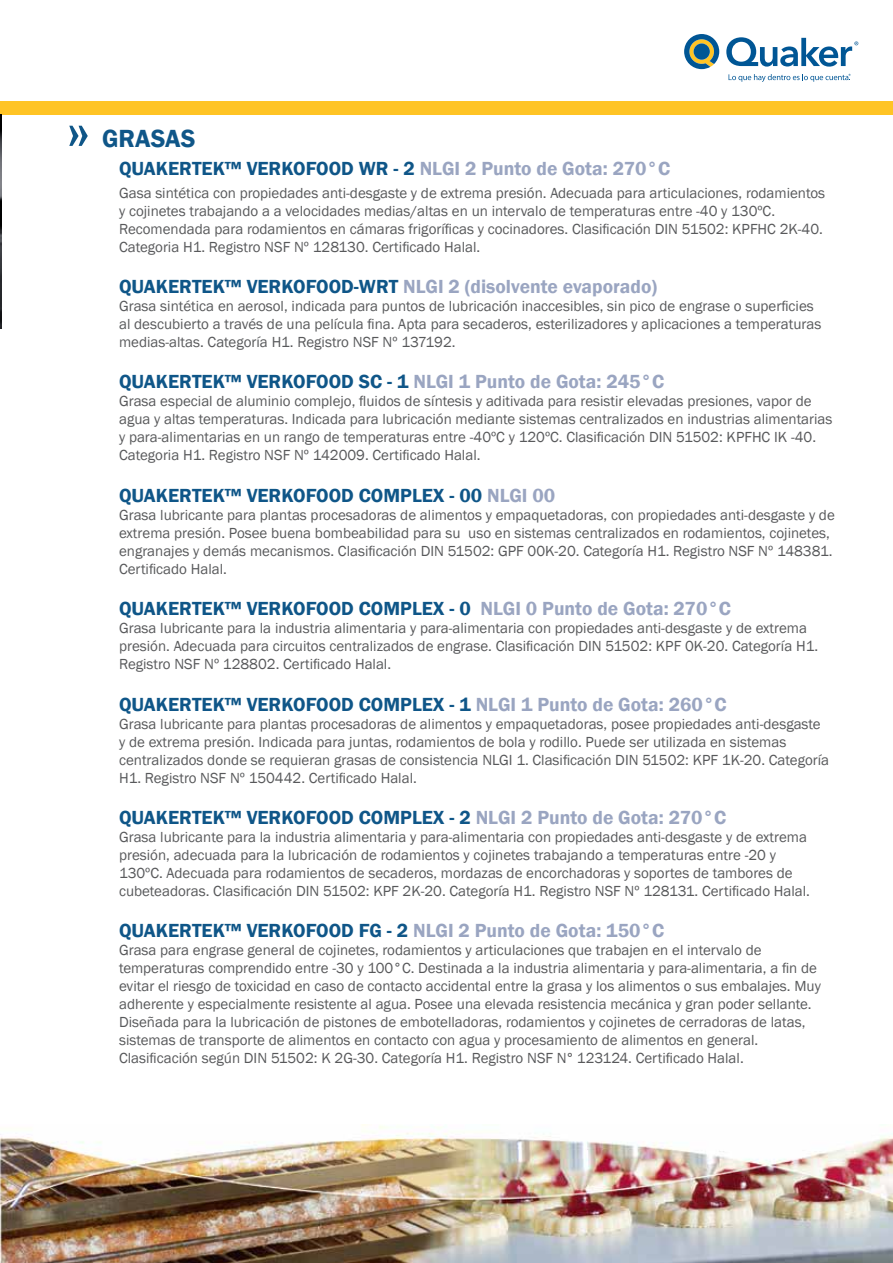
<style>
.page{position:relative;width:893px;height:1263px;background:#fff}
.page>*{position:absolute;margin:0;border:0;box-sizing:border-box;transform-origin:0 0}
.t1{font:72px "Franklin Gothic";color:#0f5688}
.t2{font:600 25.5px "Franklin Gothic";color:#0f5688}
.t3{font:600 19.5px "Franklin Gothic";color:#0f5688}
.t4{font:600 19.5px "Franklin Gothic";color:#9aa5c1}
.t5{font:15px/18px "Franklin Gothic";color:#58595b}
.s1{color:#9aa5c1}
.s2{color:#0f5688}
.s3{font-family:"ITC Franklin Gothic Std Bk Cp"}
</style>
<div class="page">
<div style="left:0;top:102px;width:893px;height:13px;background:#ffc425"></div>
<svg style="left:684px;top:34px;width:35px;height:35px"></svg>
<div style="left:693px;top:43px;width:17px;height:17px;background:#005695;border-radius:50%"></div>
<svg style="left:726px;top:37px;width:132px;height:30px"></svg>
<svg style="left:728px;top:74px;width:122px;height:8px"></svg>
<img style="left:0;top:1125px;width:893px;height:138px">
<img style="left:0;top:115px;width:1px;height:214px">
<h1 class="t1" style="left:66px;top:86px;width:26px">»</h1>
<h2 class="t2" style="left:102px;top:123px;width:95px">GRASAS</h2>
<h3 class="t3" style="left:119px;top:157px;width:553px">QUAKERTEK™ VERKOFOOD WR - 2 <span class="s1">NLGI 2 Punto de Gota: 270°C</span></h3>
<p class="t5" style="left:119px;top:184px;width:708px">Gasa sintética con propiedades anti-desgaste y de extrema presión. Adecuada para articulaciones, rodamientos y cojinetes trabajando a a velocidades medias/altas en un intervalo de temperaturas entre -40 y 130ºC.<br>Recomendada para rodamientos en cámaras frigoríficas y cocinadores. Clasificación DIN 51502: KPFHC 2K-40.<br>Categoria H1. Registro NSF Nº 128130. Certificado Halal.</p>
<h3 class="t4" style="left:119px;top:274px;width:540px"><span class="s2">QUAKERTEK™ VERKOFOOD-WRT</span> NLGI 2 (disolvente evaporado)</h3>
<p class="t5" style="left:119px;top:297px;width:704px">Grasa sintética en aerosol, indicada para puntos de lubricación inaccesibles, sin pico de engrase o superficies al descubierto a través de una película fina. Apta para secaderos, esterilizadores y aplicaciones a temperaturas medias-altas. Categoría H1. Registro NSF Nº 137192.</p>
<h3 class="t3" style="left:119px;top:370px;width:547px">QUAKERTEK™ VERKOFOOD SC - 1 <span class="s1">NLGI 1 Punto de Gota: 245°C</span></h3>
<p class="t5" style="left:119px;top:393px;width:715px">Grasa especial de aluminio complejo, fluidos de síntesis y aditivada para resistir elevadas presiones, vapor de agua y altas temperaturas. Indicada para lubricación mediante sistemas centralizados en industrias alimentarias y para-alimentarias en un rango de temperaturas entre -40ºC y 120ºC. Clasificación DIN 51502: KPFHC IK -40.<br>Categoria H1. Registro NSF Nº 142009. Certificado Halal.</p>
<h3 class="t3" style="left:119px;top:483px;width:438px">QUAKERTEK™ VERKOFOOD COMPLEX - 00 <span class="s1">NLGI 00</span></h3>
<p class="t5" style="left:119px;top:506px;width:717px">Grasa lubricante para plantas procesadoras de alimentos y empaquetadoras, con propiedades anti-desgaste y de extrema presión. Posee buena bombeabilidad para su uso en sistemas centralizados en rodamientos, cojinetes, engranajes y demás mecanismos. Clasificación DIN 51502: GPF 00K-20. Categoría H1. Registro NSF Nº 148381.<br>Certificado Halal.</p>
<h3 class="t3" style="left:119px;top:597px;width:614px">QUAKERTEK™ VERKOFOOD COMPLEX - 0 <span class="s1">NLGI 0 Punto de Gota: 270°C</span></h3>
<p class="t5" style="left:119px;top:619px;width:701px">Grasa lubricante para la industria alimentaria y para-alimentaria con propiedades anti-desgaste y de extrema presión. Adecuada para circuitos centralizados de engrase. Clasificación DIN 51502: KPF 0K-20. Categoría H1.<br>Registro NSF Nº 128802. Certificado Halal.</p>
<h3 class="t3" style="left:119px;top:692px;width:609px">QUAKERTEK™ VERKOFOOD COMPLEX - 1 <span class="s1">NLGI 1 Punto de Gota: 260°C</span></h3>
<p class="t5" style="left:119px;top:715px;width:712px">Grasa lubricante para plantas procesadoras de alimentos y empaquetadoras, posee propiedades anti-desgaste y de extrema presión. Indicada para juntas, rodamientos de bola y rodillo. Puede ser utilizada en sistemas centralizados donde se requieran grasas de consistencia NLGI 1. Clasificación DIN 51502: KPF 1K-20. Categoría H1. Registro NSF Nº 150442. Certificado Halal.</p>
<h3 class="t3" style="left:119px;top:805px;width:609px">QUAKERTEK™ VERKOFOOD COMPLEX - 2 <span class="s1">NLGI 2 Punto de Gota: 270°C</span></h3>
<p class="t5" style="left:119px;top:828px;width:692px">Grasa lubricante para la industria alimentaria y para-alimentaria con propiedades anti-desgaste y de extrema presión, adecuada para la lubricación de rodamientos y cojinetes trabajando a temperaturas entre -20 y 130ºC. Adecuada para rodamientos de secaderos, mordazas de encorchadoras y soportes de tambores de cubeteadoras. Clasificación DIN 51502: KPF 2K-20. Categoría H1. Registro NSF Nº 128131. Certificado Halal.</p>
<h3 class="t3" style="left:119px;top:919px;width:547px">QUAKERTEK™ VERKOFOOD FG - 2 <span class="s1">NLGI 2 Punto de Gota: 150°C</span></h3>
<p class="t5" style="left:119px;top:942px;width:703px">Grasa para engrase general de cojinetes, rodamientos y articulaciones que trabajen en el intervalo de temperaturas comprendido entre -30 y 100°C. Destinada a la industria alimentaria y para-alimentaria, a fin de evitar el riesgo de toxicidad en caso de contacto accidental entre la grasa y los alimentos o sus embalajes. Muy adherente y especialmente resistente al agua. Posee una elevada resistencia mecánica y gran poder sellante.<br>Diseñada para la lubricación de pistones de embotelladoras, rodamientos y cojinetes de cerradoras de latas, sistemas de transporte de alimentos en contacto con agua y procesamiento de alimentos en general.<br>Clasificación según DIN 51502: K 2G-30. Categoría H1. Registro NSF N<span class="s3">°</span> 123124. Certificado Halal.</p>
</div>
